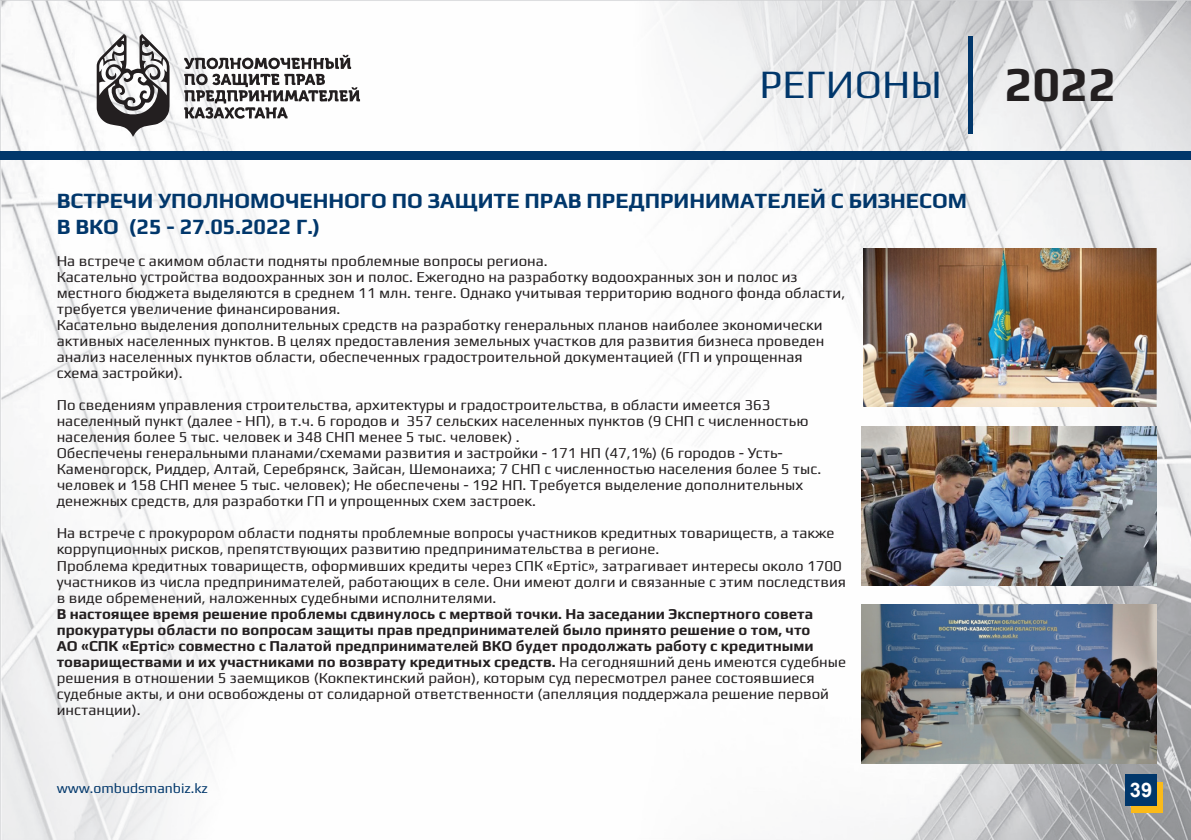
<style>
.page{position:relative;width:1191px;height:840px;background:#fff}
.page>*{position:absolute;margin:0;border:0;box-sizing:border-box;transform-origin:0 0}
.t1{font:700 48px "Play";color:#231f20}
.t2{font:40px "Play";color:#01376b}
.t3{font:700 21.6px/26px "Play";color:#01376b}
.t4{font:700 20px "Arial";color:#fff}
.t5{font:15px/16px "Play";color:#231f20}
.t6{font:700 15px/16px "Play";color:#231f20}
.t7{font:14px "Play";color:#01376b}
.s1{font-weight:400}
</style>
<div class="page">
<img style="left:0;top:0;width:1191px;height:839px">
<div style="left:0;top:151px;width:1191px;height:9px;background:#01376b"></div>
<hr style="left:968px;top:37px;width:4px;height:97px;background:#01376b">
<svg style="left:1131px;top:781px;width:31px;height:31px"></svg>
<div style="left:1125px;top:774px;width:31px;height:31px;background:#01376b"></div>
<svg style="left:97px;top:34px;width:72px;height:103px"></svg>
<svg style="left:184px;top:55px;width:176px;height:66px"></svg>
<img style="left:863px;top:248px;width:293px;height:158px">
<img style="left:861px;top:426px;width:295px;height:158px">
<img style="left:861px;top:604px;width:295px;height:158px">
<h2 class="t2" style="left:759px;top:57px;width:184px">РЕГИОНЫ</h2>
<h1 class="t1" style="left:1004px;top:50px;width:113px">2022</h1>
<h3 class="t3" style="left:57px;top:186px;width:911px">ВСТРЕЧИ УПОЛНОМОЧЕННОГО ПО ЗАЩИТЕ ПРАВ ПРЕДПРИНИМАТЕЛЕЙ С БИЗНЕСОМ<br>В ВКО (25 - 27.05.2022 Г.)</h3>
<p class="t5" style="left:57px;top:252px;width:790px">На встрече с акимом области подняты проблемные вопросы региона.<br>Касательно устройства водоохранных зон и полос. Ежегодно на разработку водоохранных зон и полос из местного бюджета выделяются в среднем 11 млн. тенге. Однако учитывая территорию водного фонда области, требуется увеличение финансирования.<br>Касательно выделения дополнительных средств на разработку генеральных планов наиболее экономически активных населенных пунктов. В целях предоставления земельных участков для развития бизнеса проведен анализ населенных пунктов области, обеспеченных градостроительной документацией (ГП и упрощенная схема застройки).</p>
<p class="t5" style="left:57px;top:396px;width:766px">По сведениям управления строительства, архитектуры и градостроительства, в области имеется 363 населенный пункт (далее - НП), в т.ч. 6 городов и 357 сельских населенных пунктов (9 СНП с численностью населения более 5 тыс. человек и 348 СНП менее 5 тыс. человек) .<br>Обеспечены генеральными планами/схемами развития и застройки - 171 НП (47,1%) (6 городов - Усть-Каменогорск, Риддер, Алтай, Серебрянск, Зайсан, Шемонаиха; 7 СНП с численностью населения более 5 тыс. человек и 158 СНП менее 5 тыс. человек); Не обеспечены - 192 НП. Требуется выделение дополнительных денежных средств, для разработки ГП и упрощенных схем застроек.</p>
<p class="t5" style="left:57px;top:524px;width:791px">На встрече с прокурором области подняты проблемные вопросы участников кредитных товариществ, а также коррупционных рисков, препятствующих развитию предпринимательства в регионе.<br>Проблема кредитных товариществ, оформивших кредиты через СПК «Ертіс», затрагивает интересы около 1700 участников из числа предпринимателей, работающих в селе. Они имеют долги и связанные с этим последствия в виде обременений, наложенных судебными исполнителями.</p>
<p class="t6" style="left:57px;top:604px;width:791px">В настоящее время решение проблемы сдвинулось с мертвой точки. На заседании Экспертного совета прокуратуры области по вопросам защиты прав предпринимателей было принято решение о том, что<br>АО «СПК «Ертіс» совместно с Палатой предпринимателей ВКО будет продолжать работу с кредитными товариществами и их участниками по возврату кредитных средств. <span class="s1">На сегодняшний день имеются судебные решения в отношении 5 заемщиков (Кокпектинский район), которым суд пересмотрел ранее состоявшиеся судебные акты, и они освобождены от солидарной ответственности (апелляция поддержала решение первой инстанции).</span></p>
<p class="t7" style="left:57px;top:778px;width:153px">www.ombudsmanbiz.kz</p>
<h3 class="t4" style="left:1129px;top:775px;width:24px">39</h3>
</div>
